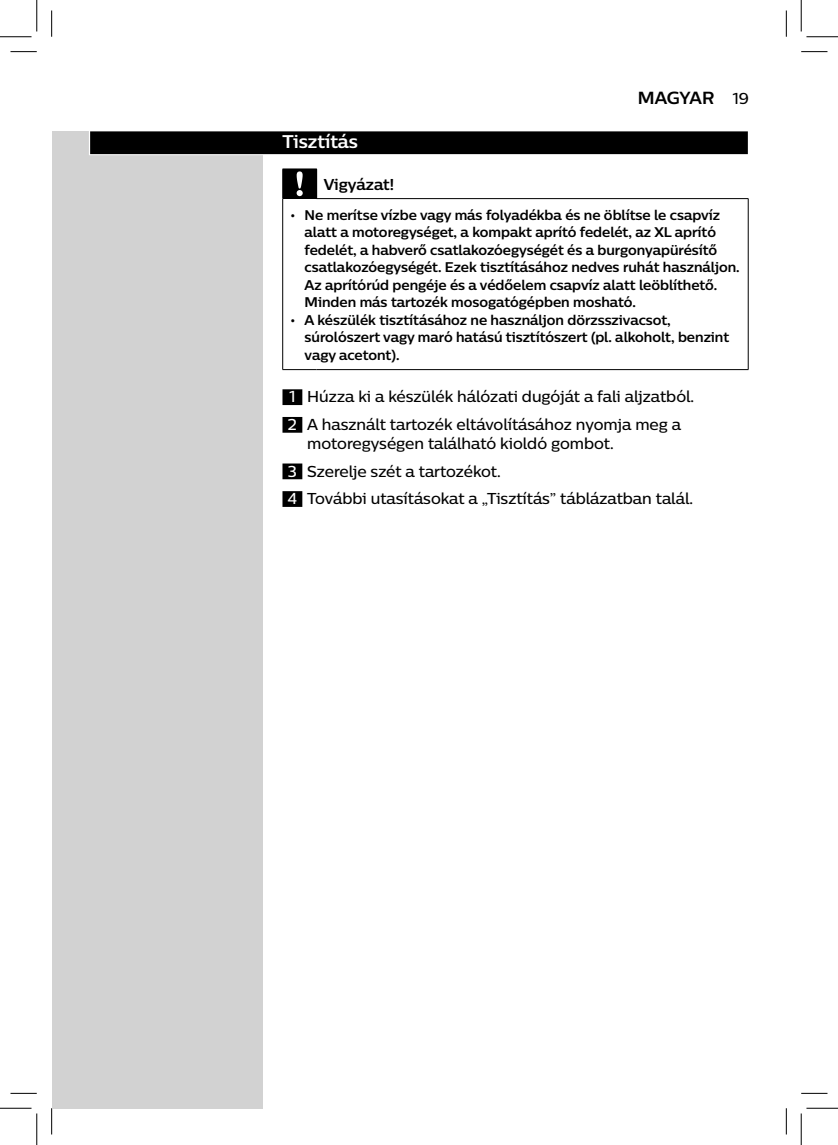
<style>
.page{position:relative;width:838px;height:1145px;background:#fff}
.page>*{position:absolute;margin:0;border:0;box-sizing:border-box;transform-origin:0 0}
.chapter-title-paragr{font:700 18.38px "Centrale Sans";color:#fff}
.t1{font:700 17.5px "Centrale Sans";letter-spacing:-.015em;color:#000}
.actionlist-item-para{font:500 15.75px/18.9px "Centrale Sans";color:#000}
.cautions-caption-par{font:700 15.75px "Centrale Sans";color:#000}
.t2{font:700 14px/17.5px "Centrale Sans";color:#000}
.s1{font-weight:500;font-size:15.75px}
.s2{font-family:"Gill Sans Alt One WGL Light";font-weight:400;font-size:12.42px}
.s3{color:#fff}
</style>
<div class="page">
<div style="left:52px;top:131px;width:210px;height:977px;background:#d2d2d2"></div>
<div style="left:89px;top:130px;width:660px;height:25px;background:#222"></div>
<div style="left:90px;top:131px;width:657px;height:23px;background:#000"></div>
<div style="left:282px;top:389px;width:20px;height:16px;background:#000"></div>
<div style="left:282px;top:417px;width:20px;height:16px;background:#000"></div>
<div style="left:282px;top:464px;width:20px;height:15px;background:#000"></div>
<div style="left:282px;top:491px;width:20px;height:16px;background:#000"></div>
<div style="left:283px;top:169px;width:33px;height:30px;background:#000"></div>
<hr style="left:747px;top:199px;width:1px;height:170px;background:#000">
<hr style="left:316px;top:198px;width:432px;height:1px;background:#000">
<hr style="left:282px;top:199px;width:1px;height:170px;background:#000">
<hr style="left:282px;top:369px;width:34px;height:1px;background:#000">
<hr style="left:316px;top:369px;width:432px;height:1px;background:#000">
<hr style="left:282px;top:169px;width:1px;height:30px;background:#000">
<svg style="left:316px;top:169px;width:1px;height:29px"></svg>
<svg style="left:296px;top:171px;width:7px;height:25px"></svg>
<svg style="left:10px;top:51px;width:27px;height:1px"></svg>
<svg style="left:801px;top:51px;width:26px;height:1px"></svg>
<svg style="left:10px;top:1093px;width:27px;height:1px"></svg>
<svg style="left:801px;top:1093px;width:26px;height:1px"></svg>
<svg style="left:51px;top:10px;width:1px;height:27px"></svg>
<svg style="left:51px;top:1108px;width:1px;height:26px"></svg>
<svg style="left:786px;top:10px;width:1px;height:27px"></svg>
<svg style="left:786px;top:1108px;width:1px;height:26px"></svg>
<hr style="left:0;top:36px;width:32px;height:1px;background:#000">
<hr style="left:806px;top:36px;width:31px;height:1px;background:#000">
<hr style="left:0;top:1108px;width:32px;height:1px;background:#000">
<hr style="left:806px;top:1108px;width:31px;height:1px;background:#000">
<hr style="left:36px;top:0;width:1px;height:31px;background:#000">
<hr style="left:36px;top:1113px;width:1px;height:32px;background:#000">
<hr style="left:800px;top:0;width:1px;height:31px;background:#000">
<hr style="left:800px;top:1113px;width:1px;height:32px;background:#000">
<p class="t1" style="left:638px;top:87px;width:113px">MAGYAR <span class="s1">19</span></p>
<p class="chapter-title-paragr" style="left:282px;top:130px;width:77px">Tisztítás</p>
<p class="cautions-caption-par" style="left:323px;top:174px;width:72px">Vigyázat!</p>
<p class="t2" style="left:304px;top:206px;width:436px;text-indent:-15px"><span class="s2">•</span> Ne merítse vízbe vagy más folyadékba és ne öblítse le csapvíz alatt a motoregységet, a kompakt aprító fedelét, az XL aprító fedelét, a habverő csatlakozóegységét és a burgonyapürésítő csatlakozóegységét. Ezek tisztításához nedves ruhát használjon.<br>Az aprítórúd pengéje és a védőelem csapvíz alatt leöblíthető.<br>Minden más tartozék mosogatógépben mosható.</p>
<p class="t2" style="left:304px;top:311px;width:426px;text-indent:-15px"><span class="s2">•</span> A készülék tisztításához ne használjon dörzsszivacsot, súrolószert vagy maró hatású tisztítószert (pl. alkoholt, benzint vagy acetont).</p>
<p class="actionlist-item-para" style="left:289px;top:387px;width:406px"><span class="s3">1</span> Húzza ki a készülék hálózati dugóját a fali aljzatból.</p>
<p class="actionlist-item-para" style="left:307px;top:415px;width:375px;text-indent:-19px"><span class="s3">2</span> A használt tartozék eltávolításához nyomja meg a motoregységen található kioldó gombot.</p>
<p class="actionlist-item-para" style="left:288px;top:461px;width:214px"><span class="s3">3</span> Szerelje szét a tartozékot.</p>
<p class="actionlist-item-para" style="left:288px;top:489px;width:407px"><span class="s3">4</span> További utasításokat a „Tisztítás” táblázatban talál.</p>
</div>
